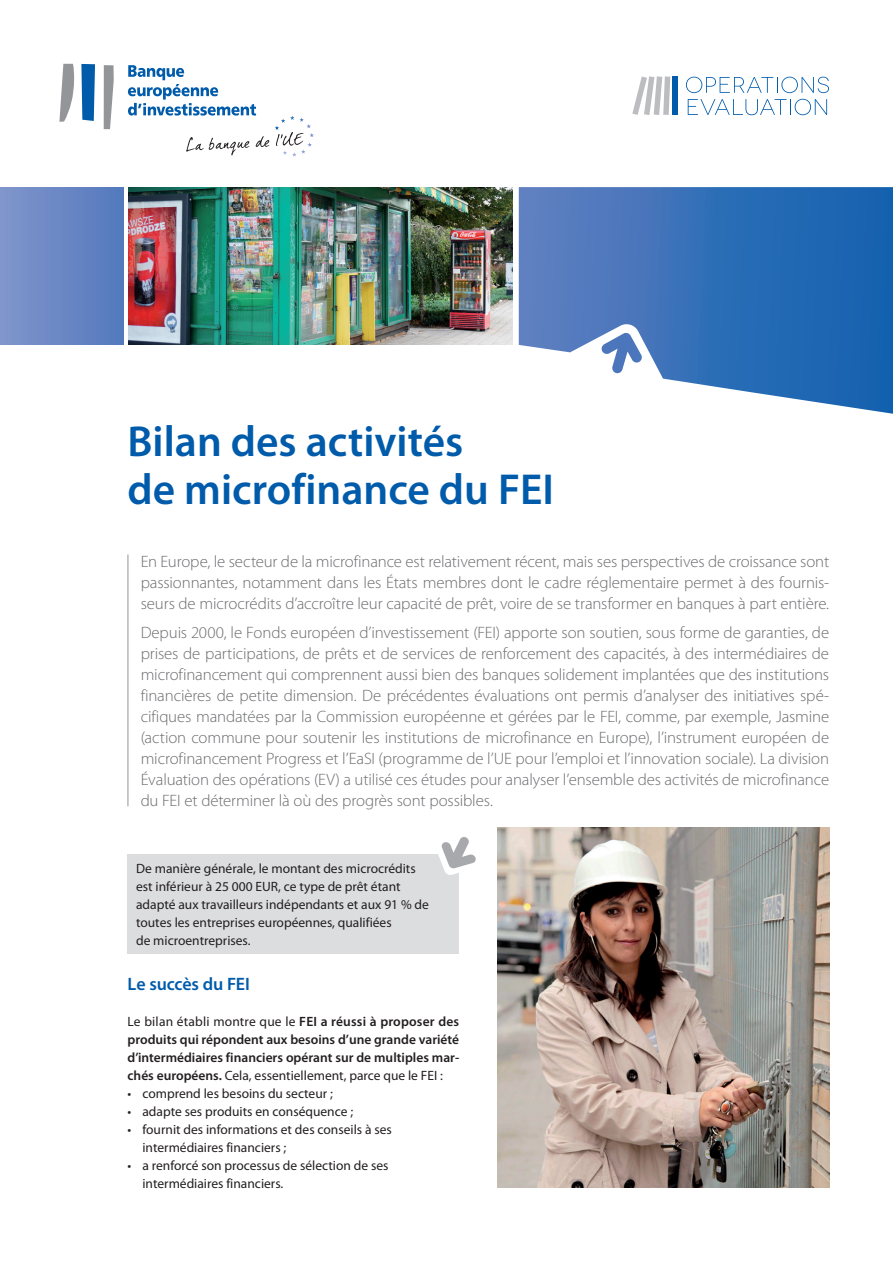
<style>
.page{position:relative;width:893px;height:1263px;background:#fff}
.page>*{position:absolute;margin:0;border:0;box-sizing:border-box;transform-origin:0 0}
.t1{font:600 43.5px/48px "Myriad Pro";color:#015bab}
.t2{font:600 18px "Myriad Pro";letter-spacing:-.01em;color:#015bab}
.t3{font:300 16.5px/21px "Myriad Pro";letter-spacing:-.01em;color:#6c6d70;text-align:justify}
.t4{font:13.5px/18px "Myriad Pro";color:#231f20}
.t5{font:600 13.5px/18px "Myriad Pro";color:#231f20;text-align:justify}
.s1{font-weight:400}
</style>
<div class="page">
<div style="left:672px;top:77px;width:6px;height:38px;background:#015bab"></div>
<svg style="left:632px;top:76px;width:38px;height:39px"></svg>
<svg style="left:686px;top:77px;width:143px;height:16px"></svg>
<svg style="left:688px;top:99px;width:139px;height:16px"></svg>
<svg style="left:128px;top:65px;width:128px;height:51px"></svg>
<svg style="left:59px;top:64px;width:15px;height:58px"></svg>
<svg style="left:81px;top:64px;width:14px;height:57px"></svg>
<svg style="left:104px;top:65px;width:10px;height:64px"></svg>
<svg style="left:186px;top:137px;width:63px;height:18px"></svg>
<svg style="left:256px;top:136px;width:13px;height:11px"></svg>
<svg style="left:275px;top:116px;width:39px;height:41px"></svg>
<svg style="left:519px;top:187px;width:374px;height:227px;background:#5184c1"></svg>
<img style="left:129px;top:187px;width:383px;height:157px">
<div style="left:0;top:187px;width:123px;height:157px;background:linear-gradient(to right,#8296cc,#5379bd)"></div>
<svg style="left:601px;top:332px;width:42px;height:42px"></svg>
<hr style="left:128px;top:554px;width:1px;height:252px;background:#939598">
<div style="left:128px;top:854px;width:331px;height:100px;background:#dcdddf"></div>
<svg style="left:438px;top:837px;width:38px;height:38px"></svg>
<img style="left:497px;top:828px;width:332px;height:360px">
<h1 class="t1" style="left:128px;top:418px;width:428px">Bilan des activités<br>de microfinance du FEI</h1>
<p class="t3" style="left:141px;top:551px;width:690px">En Europe, le secteur de la microfinance est relativement récent, mais ses perspectives de croissance sont passionnantes, notamment dans les États membres dont le cadre réglementaire permet à des fournis&shy;seurs de microcrédits d’accroître leur capacité de prêt, voire de se transformer en banques à part entière.</p>
<p class="t3" style="left:141px;top:623px;width:690px">Depuis 2000, le Fonds européen d’investissement (FEI) apporte son soutien, sous forme de garanties, de prises de participations, de prêts et de services de renforcement des capacités, à des intermédiaires de microfinancement qui comprennent aussi bien des banques solidement implantées que des institutions financières de petite dimension. De précédentes évaluations ont permis d’analyser des initiatives spé&shy;cifiques mandatées par la Commission européenne et gérées par le FEI, comme, par exemple, Jasmine (action commune pour soutenir les institutions de microfinance en Europe), l’instrument européen de microfinancement Progress et l’EaSI (programme de l’UE pour l’emploi et l’innovation sociale). La division Évaluation des opérations (EV) a utilisé ces études pour analyser l’ensemble des activités de microfinance du FEI et déterminer là où des progrès sont possibles.</p>
<p class="t4" style="left:136px;top:860px;width:294px">De manière générale, le montant des microcrédits est inférieur à 25 000 EUR, ce type de prêt étant adapté aux travailleurs indépendants et aux 91 % de toutes les entreprises européennes, qualifiées<br>de microentreprises.</p>
<p class="t2" style="left:128px;top:974px;width:124px">Le succès du FEI</p>
<p class="t5" style="left:128px;top:1012px;width:333px"><span class="s1">Le bilan établi montre que le</span> FEI a réussi à proposer des produits qui répondent aux besoins d’une grande variété d’intermédiaires financiers opérant sur de multiples mar&shy;chés européens. <span class="s1">Cela, essentiellement, parce que le FEI :</span></p>
<p class="t4" style="left:128px;top:1084px;width:207px">• comprend les besoins du secteur ;</p>
<p class="t4" style="left:128px;top:1102px;width:227px">• adapte ses produits en conséquence ;</p>
<p class="t4" style="left:142px;top:1120px;width:251px;text-indent:-15px">• fournit des informations et des conseils à ses intermédiaires financiers ;</p>
<p class="t4" style="left:142px;top:1156px;width:248px;text-indent:-15px">• a renforcé son processus de sélection de ses intermédiaires financiers.</p>
</div>
